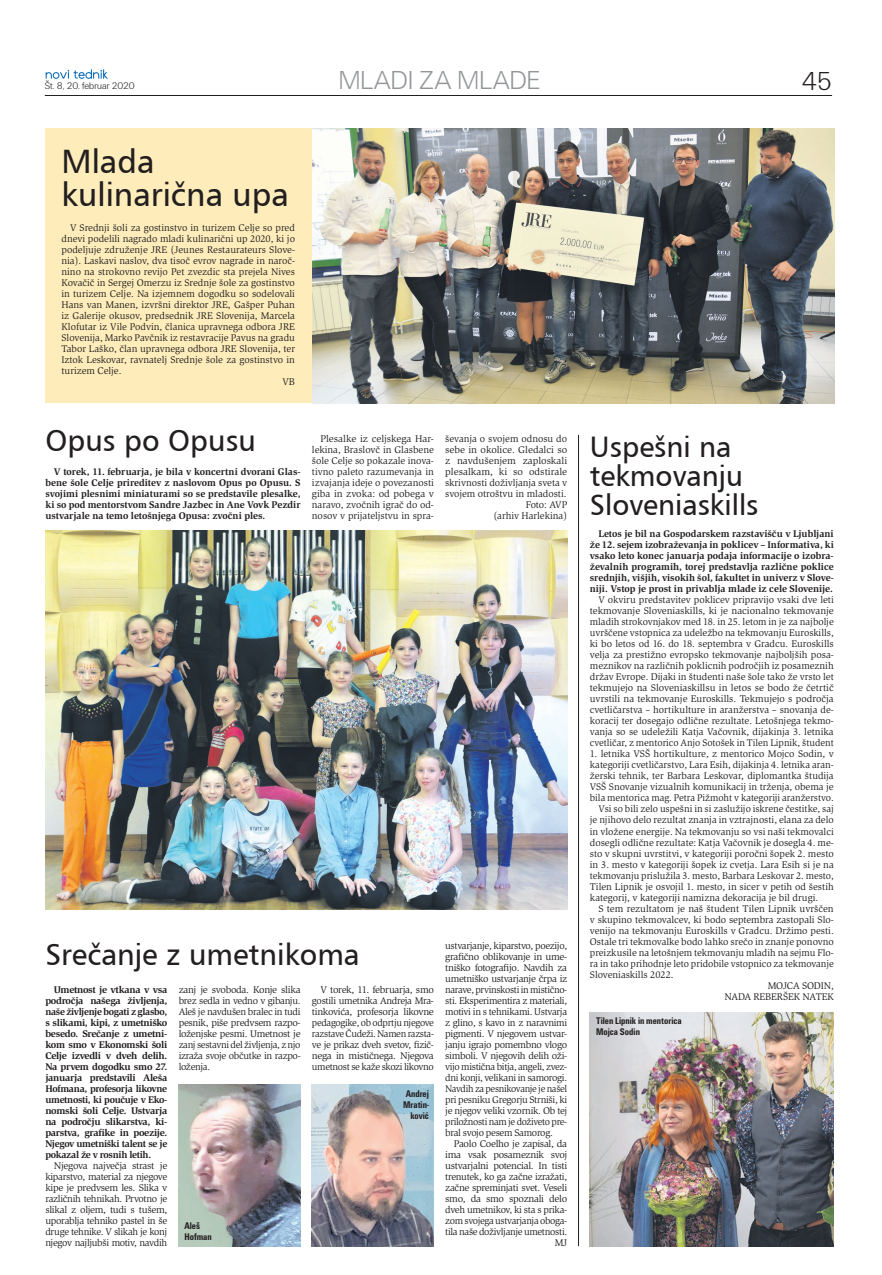
<style>
.page{position:relative;width:882px;height:1275px;background:#fff}
.page>*{position:absolute;margin:0;border:0;box-sizing:border-box;transform-origin:0 0}
.t1{font:33px/33px "Frutiger CE Normal";color:#231f20}
.t2{font:30px "Frutiger CE Normal";color:#231f20}
.t3{font:29px/29px "Frutiger CE Normal";color:#231f20}
.t4{font:27px "Unitus DEE Ligh";letter-spacing:.005em;color:#939598}
.t5{font:27px "Unitus DEE Ligh";color:#231f20}
.t6{font:10px/11px "Slimbach Itc TOT";color:#231f20;text-align:justify}
.t7{font:700 10px/11px "Slimbach Itc TOT";letter-spacing:-.005em;color:#231f20;text-align:justify}
.t8{font:10px/11px "Slimbach Itc TOT";letter-spacing:-.03em;color:#231f20;text-align:right}
.t9{font:700 condensed 10px/11px "Unitus TEE";color:#231f20}
.t10{font:10px "Unitus DEE Ligh";color:#231f20}
</style>
<div class="page">
<hr style="left:45px;top:95px;width:787px;height:1px;background:#231f20">
<svg style="left:46px;top:69px;width:62px;height:10px"></svg>
<div style="left:45px;top:128px;width:272px;height:275px;background:#feedbb"></div>
<img style="left:179px;top:1084px;width:122px;height:162px">
<img style="left:312px;top:1084px;width:122px;height:162px">
<img style="left:45px;top:530px;width:522px;height:380px">
<img style="left:312px;top:129px;width:522px;height:274px">
<img style="left:590px;top:1012px;width:243px;height:233px">
<hr style="left:578px;top:435px;width:1px;height:810px;background:#231f20">
<p class="t10" style="left:45px;top:81px;width:92px">Št. 8, 20. februar 2020</p>
<h3 class="t4" style="left:339px;top:66px;width:203px">MLADI ZA MLADE</h3>
<h3 class="t5" style="left:801px;top:66px;width:33px">45</h3>
<h1 class="t1" style="left:61px;top:143px;width:229px">Mlada kulinarična upa</h1>
<p class="t6" style="left:70px;top:222px;width:226px">V Srednji šoli za gostinstvo in turizem Celje so pred</p>
<p class="t6" style="left:61px;top:233px;width:235px">dnevi podelili nagrado mladi kulinarični up 2020, ki jo</p>
<p class="t6" style="left:61px;top:244px;width:235px">podeljuje združenje JRE (Jeunes Restaurateurs Slove-</p>
<p class="t6" style="left:61px;top:255px;width:235px">nia). Laskavi naslov, dva tisoč evrov nagrade in naroč-</p>
<p class="t6" style="left:61px;top:266px;width:235px">nino na strokovno revijo Pet zvezdic sta prejela Nives</p>
<p class="t6" style="left:61px;top:277px;width:235px">Kovačič in Sergej Omerzu iz Srednje šole za gostinstvo</p>
<p class="t6" style="left:61px;top:288px;width:235px">in turizem Celje. Na izjemnem dogodku so sodelovali</p>
<p class="t6" style="left:61px;top:299px;width:235px">Hans van Manen, izvršni direktor JRE, Gašper Puhan</p>
<p class="t6" style="left:61px;top:310px;width:235px">iz Galerije okusov, predsednik JRE Slovenija, Marcela</p>
<p class="t6" style="left:61px;top:321px;width:235px">Klofutar iz Vile Podvin, članica upravnega odbora JRE</p>
<p class="t6" style="left:61px;top:332px;width:235px">Slovenija, Marko Pavčnik iz restavracije Pavus na gradu</p>
<p class="t6" style="left:61px;top:343px;width:235px">Tabor Laško, član upravnega odbora JRE Slovenija, ter</p>
<p class="t6" style="left:61px;top:354px;width:235px">Iztok Leskovar, ravnatelj Srednje šole za gostinstvo in</p>
<p class="t6" style="left:61px;top:365px;width:61px">turizem Celje.</p>
<p class="t6" style="left:282px;top:376px;width:14px">VB</p>
<h2 class="t2" style="left:45px;top:420px;width:212px">Opus po Opusu</h2>
<p class="t7" style="left:45px;top:466px;width:257px;text-indent:8px">V torek, 11. februarja, je bila v koncertni dvorani Glas&shy;bene šole Celje prireditev z naslovom Opus po Opusu. S svojimi plesnimi miniaturami so se predstavile plesalke, ki so pod mentorstvom Sandre Jazbec in Ane Vovk Pezdir ustvarjale na temo letošnjega Opusa: zvočni ples.</p>
<p class="t6" style="left:312px;top:433px;width:123px;text-indent:9px">Plesalke iz celjskega Har&shy;lekina, Braslovč in Glasbene šole Celje so pokazale inova&shy;tivno paleto razumevanja in izvajanja ideje o povezanosti giba in zvoka: od pobega v naravo, zvočnih igrač do od&shy;nosov v prijateljstvu in spra-</p>
<p class="t6" style="left:445px;top:433px;width:123px;text-align:right">ševanja o svojem odnosu do sebe in okolice. Gledalci so z navdušenjem zaploskali plesalkam, ki so odstirale skrivnosti doživljanja sveta v svojem otroštvu in mladosti.<br>Foto: AVP<br>(arhiv Harlekina)</p>
<h2 class="t2" style="left:45px;top:934px;width:316px">Srečanje z umetnikoma</h2>
<p class="t7" style="left:45px;top:984px;width:123px;text-indent:9px">Umetnost je vtkana v vsa področja našega življenja, naše življenje bogati z glasbo, s slikami, kipi, z umetniško besedo. Srečanje z umetni&shy;kom smo v Ekonomski šoli Celje izvedli v dveh delih.<br>Na prvem dogodku smo 27. januarja predstavili Aleša Hofmana, profesorja likovne umetnosti, ki poučuje v Eko&shy;nomski šoli Celje. Ustvarja na področju slikarstva, ki&shy;parstva, grafike in poezije.<br>Njegov umetniški talent se je pokazal že v rosnih letih.</p>
<p class="t6" style="left:45px;top:1160px;width:123px;text-indent:9px">Njegova največja strast je kiparstvo, material za njegove kipe je predvsem les. Slika v različnih tehnikah. Prvotno je slikal z oljem, tudi s tušem, uporablja tehniko pastel in še druge tehnike. V slikah je konj njegov najljubši motiv, navdih</p>
<p class="t6" style="left:179px;top:984px;width:123px">zanj je svoboda. Konje slika brez sedla in vedno v gibanju.<br>Aleš je navdušen bralec in tudi pesnik, piše predvsem razpo&shy;loženjske pesmi. Umetnost je zanj sestavni del življenja, z njo izraža svoje občutke in razpo&shy;loženja.</p>
<p class="t6" style="left:312px;top:984px;width:123px;text-indent:9px">V torek, 11. februarja, smo gostili umetnika Andreja Mra&shy;tinkovića, profesorja likovne pedagogike, ob odprtju njegove razstave Čudeži. Namen razsta&shy;ve je prikaz dveh svetov, fizič&shy;nega in mističnega. Njegova umetnost se kaže skozi likovno</p>
<p class="t9" style="left:184px;top:1220px;width:29px">Aleš<br>Hofman</p>
<p class="t9" style="left:403px;top:1088px;width:27px;text-align:right">Andrej<br>Mratin&shy;ković</p>
<p class="t6" style="left:445px;top:940px;width:123px">ustvarjanje, kiparstvo, poezijo, grafično oblikovanje in ume&shy;tniško fotografijo. Navdih za umetniško ustvarjanje črpa iz narave, prvinskosti in mistično&shy;sti. Eksperimentira z materiali, motivi in s tehnikami. Ustvarja z glino, s kavo in z naravnimi pigmenti. V njegovem ustvar&shy;janju igrajo pomembno vlogo simboli. V njegovih delih oži&shy;vijo mistična bitja, angeli, zvez&shy;dni konji, velikani in samorogi.<br>Navdih za pesnikovanje je našel pri pesniku Gregorju Strniši, ki je njegov veliki vzornik. Ob tej priložnosti nam je doživeto pre&shy;bral svojo pesem Samorog.</p>
<p class="t8" style="left:445px;top:1138px;width:123px">Paolo Coelho je zapisal, da ima vsak posameznik svoj ustvarjalni potencial. In tisti trenutek, ko ga začne izražati, začne spreminjati svet. Veseli smo, da smo spoznali delo dveh umetnikov, ki sta s prika&shy;zom svojega ustvarjanja oboga&shy;tila naše doživljanje umetnosti.<br>MJ</p>
<h3 class="t3" style="left:590px;top:431px;width:170px">Uspešni na tekmovanju<br>Sloveniaskills</h3>
<p class="t7" style="left:590px;top:528px;width:245px;text-indent:9px">Letos je bil na Gospodarskem razstavišču v Ljubljani že 12. sejem izobraževanja in poklicev – Informativa, ki vsako leto konec januarja podaja informacije o izobra&shy;ževalnih programih, torej predstavlja različne poklice srednjih, višjih, visokih šol, fakultet in univerz v Slove&shy;niji. Vstop je prost in privablja mlade iz cele Slovenije.</p>
<p class="t6" style="left:590px;top:594px;width:245px;text-indent:8px">V okviru predstavitev poklicev pripravijo vsaki dve leti tekmovanje Sloveniaskills, ki je nacionalno tekmovanje mladih strokovnjakov med 18. in 25. letom in je za najbolje uvrščene vstopnica za udeležbo na tekmovanju Euroskills, ki bo letos od 16. do 18. septembra v Gradcu. Euroskills velja za prestižno evropsko tekmovanje najboljših posa&shy;meznikov na različnih poklicnih področjih iz posameznih držav Evrope. Dijaki in študenti naše šole tako že vrsto let tekmujejo na Sloveniaskillsu in letos se bodo že četrtič uvrstili na tekmovanje Euroskills. Tekmujejo s področja cvetličarstva – hortikulture in aranžerstva – snovanja de&shy;koracij ter dosegajo odlične rezultate. Letošnjega tekmo&shy;vanja so se udeležili Katja Vačovnik, dijakinja 3. letnika cvetličar, z mentorico Anjo Sotošek in Tilen Lipnik, študent</p>
<p class="t6" style="left:590px;top:748px;width:245px">1. letnika VSŠ hortikulture, z mentorico Mojco Sodin, v</p>
<p class="t6" style="left:590px;top:759px;width:245px">kategoriji cvetličarstvo, Lara Esih, dijakinja 4. letnika aran-</p>
<p class="t6" style="left:590px;top:770px;width:245px">žerski tehnik, ter Barbara Leskovar, diplomantka študija</p>
<p class="t6" style="left:590px;top:781px;width:245px">VSŠ Snovanje vizualnih komunikacij in trženja, obema je</p>
<p class="t6" style="left:590px;top:792px;width:245px">bila mentorica mag. Petra Pižmoht v kategoriji aranžerstvo.</p>
<p class="t6" style="left:598px;top:803px;width:237px">Vsi so bili zelo uspešni in si zaslužijo iskrene čestitke, saj</p>
<p class="t6" style="left:590px;top:814px;width:245px">je njihovo delo rezultat znanja in vztrajnosti, elana za delo</p>
<p class="t6" style="left:590px;top:825px;width:245px">in vložene energije. Na tekmovanju so vsi naši tekmovalci</p>
<p class="t6" style="left:590px;top:836px;width:245px">dosegli odlične rezultate: Katja Vačovnik je dosegla 4. me-</p>
<p class="t6" style="left:590px;top:847px;width:245px">sto v skupni uvrstitvi, v kategoriji poročni šopek 2. mesto</p>
<p class="t6" style="left:590px;top:858px;width:245px">in 3. mesto v kategoriji šopek iz cvetja. Lara Esih si je na</p>
<p class="t6" style="left:590px;top:869px;width:245px">tekmovanju prislužila 3. mesto, Barbara Leskovar 2. mesto,</p>
<p class="t6" style="left:590px;top:880px;width:245px">Tilen Lipnik je osvojil 1. mesto, in sicer v petih od šestih</p>
<p class="t6" style="left:590px;top:891px;width:230px">kategorij, v kategoriji namizna dekoracija je bil drugi.</p>
<p class="t6" style="left:598px;top:902px;width:237px">S tem rezultatom je naš študent Tilen Lipnik uvrščen</p>
<p class="t6" style="left:590px;top:913px;width:245px">v skupino tekmovalcev, ki bodo septembra zastopali Slo-</p>
<p class="t6" style="left:590px;top:924px;width:245px">venijo na tekmovanju Euroskills v Gradcu. Držimo pesti.</p>
<p class="t6" style="left:590px;top:935px;width:245px">Ostale tri tekmovalke bodo lahko srečo in znanje ponovno</p>
<p class="t6" style="left:590px;top:946px;width:245px">preizkusile na letošnjem tekmovanju mladih na sejmu Flo-</p>
<p class="t6" style="left:590px;top:957px;width:245px">ra in tako prihodnje leto pridobile vstopnico za tekmovanje</p>
<p class="t6" style="left:590px;top:968px;width:85px">Sloveniaskills 2022.</p>
<p class="t6" style="left:767px;top:979px;width:67px">MOJCA SODIN,</p>
<p class="t6" style="left:724px;top:990px;width:111px">NADA REBERŠEK NATEK</p>
<p class="t9" style="left:596px;top:1015px;width:87px">Tilen Lipnik in mentorica<br>Mojca Sodin</p>
</div>
